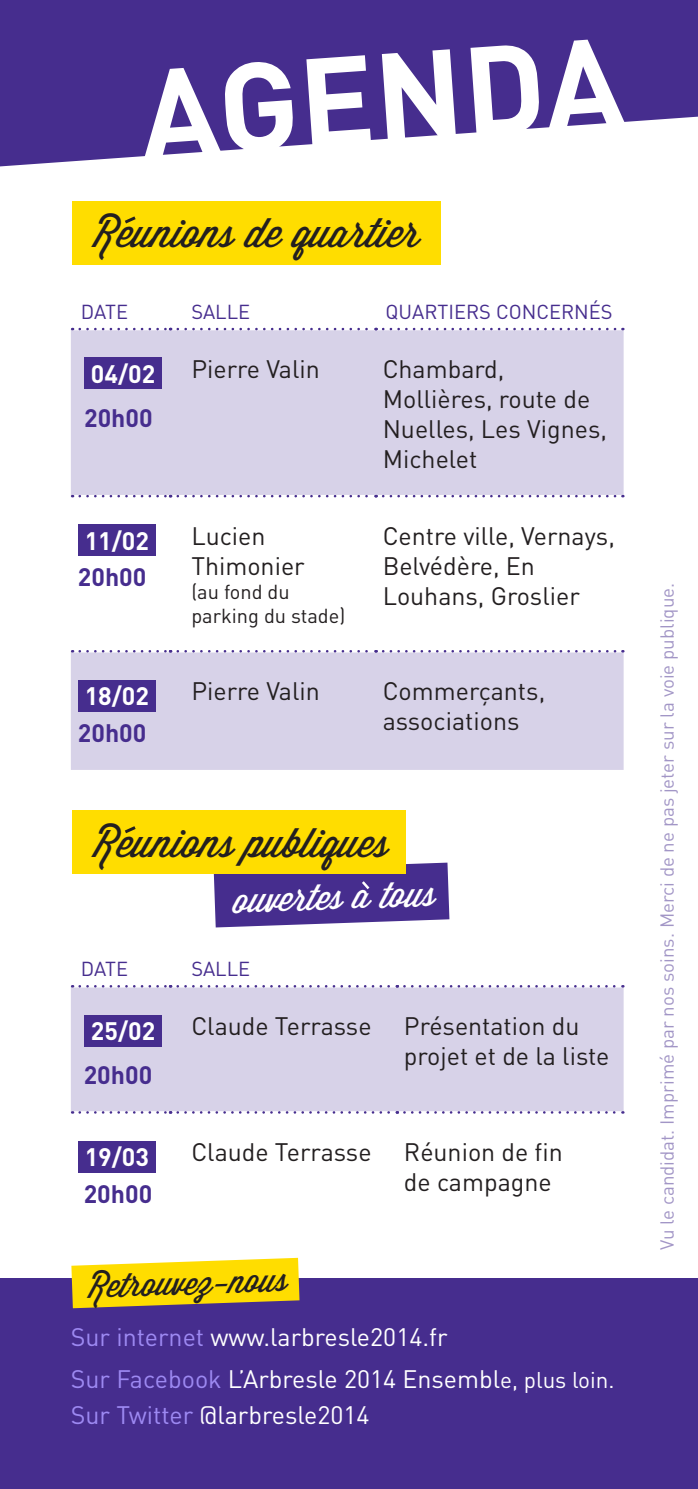
<style>
.page{position:relative;width:698px;height:1489px;background:#fff}
.page>*{position:absolute;margin:0;border:0;box-sizing:border-box;transform-origin:0 0}
.t1{font:700 125px "DIN";color:#fff}
.t2{font:40px "Wisdom Script AI";color:#231f20}
.t3{font:35px "Wisdom Script AI";color:#fff}
.t4{font:32.5px "Wisdom Script AI";color:#231f20}
.t5{font:25px/30px "DIN";color:#231f20}
.t6{font:25px "DIN";color:#fff}
.t7{font:700 25px "DIN";color:#fff}
.t8{font:700 25px "DIN";color:#462d8e}
.t9{font:20px "DIN";color:#462d8e}
.t10{font:20px/24px "DIN";color:#231f20}
.t11{font:18.75px "DIN";color:#462d8e}
.s1{color:#9d89f2}
.s2{font-size:22.5px}
</style>
<div class="page">
<div style="left:0;top:1277px;width:698px;height:211px;background:#462d8e"></div>
<svg style="left:71px;top:329px;width:553px;height:440px;fill:#d7d2e8"></svg>
<hr style="left:72px;top:328px;width:98px;height:2px;background:#fff">
<hr style="left:170px;top:328px;width:206px;height:2px;background:#fff">
<hr style="left:376px;top:328px;width:246px;height:2px;background:#fff">
<hr style="left:72px;top:495px;width:98px;height:2px;background:#fff">
<hr style="left:170px;top:495px;width:206px;height:2px;background:#fff">
<hr style="left:376px;top:495px;width:246px;height:2px;background:#fff">
<hr style="left:72px;top:650px;width:98px;height:2px;background:#fff">
<hr style="left:170px;top:650px;width:206px;height:2px;background:#fff">
<hr style="left:376px;top:650px;width:246px;height:2px;background:#fff">
<svg style="left:80px;top:328px;width:91px;height:2px"></svg>
<svg style="left:178px;top:328px;width:199px;height:2px"></svg>
<svg style="left:383px;top:328px;width:240px;height:2px"></svg>
<svg style="left:80px;top:495px;width:91px;height:2px"></svg>
<svg style="left:178px;top:495px;width:199px;height:2px"></svg>
<svg style="left:383px;top:495px;width:240px;height:2px"></svg>
<svg style="left:80px;top:650px;width:91px;height:2px"></svg>
<svg style="left:178px;top:650px;width:199px;height:2px"></svg>
<svg style="left:383px;top:650px;width:240px;height:2px"></svg>
<div style="left:84px;top:357px;width:78px;height:32px;background:#462d8e"></div>
<div style="left:78px;top:524px;width:78px;height:32px;background:#462d8e"></div>
<div style="left:78px;top:679px;width:78px;height:32px;background:#462d8e"></div>
<div style="left:71px;top:986px;width:553px;height:126px;background:#d7d2e8"></div>
<hr style="left:72px;top:985px;width:98px;height:2px;background:#fff">
<hr style="left:170px;top:985px;width:227px;height:2px;background:#fff">
<hr style="left:397px;top:985px;width:225px;height:2px;background:#fff">
<hr style="left:72px;top:1111px;width:98px;height:2px;background:#fff">
<hr style="left:170px;top:1111px;width:227px;height:2px;background:#fff">
<hr style="left:397px;top:1111px;width:225px;height:2px;background:#fff">
<svg style="left:80px;top:985px;width:91px;height:2px"></svg>
<svg style="left:178px;top:985px;width:220px;height:2px"></svg>
<svg style="left:404px;top:985px;width:219px;height:2px"></svg>
<svg style="left:80px;top:1111px;width:91px;height:2px"></svg>
<svg style="left:178px;top:1111px;width:220px;height:2px"></svg>
<svg style="left:404px;top:1111px;width:219px;height:2px"></svg>
<div style="left:84px;top:1014px;width:78px;height:32px;background:#462d8e"></div>
<div style="left:78px;top:1140px;width:78px;height:32px;background:#462d8e"></div>
<svg style="left:0;top:0;width:698px;height:166px;background:#614b9e"></svg>
<div style="left:72px;top:810px;width:333px;height:64px;background:#fd0"></div>
<svg style="left:124px;top:826px;width:12px;height:8px"></svg>
<div style="left:72px;top:200px;width:369px;height:64px;background:#fd0"></div>
<svg style="left:125px;top:216px;width:11px;height:8px"></svg>
<svg style="left:71px;top:1257px;width:229px;height:51px"></svg>
<svg style="left:214px;top:862px;width:235px;height:65px"></svg>
<p class="t1" style="left:134px;top:33px;width:486px;rotate:-4deg">AGENDA</p>
<p class="t2" style="left:91px;top:202px;width:331px">Reunions de quartier</p>
<p class="t9" style="left:81px;top:299px;width:49px">DATE</p>
<p class="t9" style="left:191px;top:299px;width:60px">SALLE</p>
<p class="t9" style="left:386px;top:299px;width:229px">QUARTIERS CONCERNÉS</p>
<p class="t7" style="left:91px;top:357px;width:66px">04/02</p>
<p class="t8" style="left:84px;top:401px;width:70px">20h00</p>
<p class="t7" style="left:85px;top:524px;width:66px">11/02</p>
<p class="t8" style="left:78px;top:561px;width:70px">20h00</p>
<p class="t7" style="left:85px;top:679px;width:66px">18/02</p>
<p class="t8" style="left:78px;top:716px;width:70px">20h00</p>
<p class="t5" style="left:191px;top:353px;width:130px">Pierre Valin</p>
<p class="t5" style="left:383px;top:353px;width:226px">Chambard,<br>Mollières, route de<br>Nuelles, Les Vignes,<br>Michelet</p>
<p class="t5" style="left:191px;top:520px;width:115px">Lucien<br>Thimonier</p>
<p class="t10" style="left:191px;top:579px;width:155px">(au fond du parking du stade)</p>
<p class="t5" style="left:383px;top:520px;width:234px">Centre ville, Vernays,<br>Belvédère, En<br>Louhans, Groslier</p>
<p class="t5" style="left:191px;top:675px;width:130px">Pierre Valin</p>
<p class="t5" style="left:383px;top:675px;width:164px">Commerçants, associations</p>
<p class="t2" style="left:91px;top:811px;width:299px">Reunions publiques</p>
<p class="t3" style="left:232px;top:873px;width:204px;rotate:-2deg">ouvertes a tous</p>
<p class="t9" style="left:81px;top:956px;width:49px">DATE</p>
<p class="t9" style="left:191px;top:956px;width:60px">SALLE</p>
<p class="t7" style="left:91px;top:1014px;width:66px">25/02</p>
<p class="t8" style="left:84px;top:1058px;width:70px">20h00</p>
<p class="t7" style="left:85px;top:1140px;width:66px">19/03</p>
<p class="t8" style="left:84px;top:1177px;width:70px">20h00</p>
<p class="t5" style="left:191px;top:1010px;width:182px">Claude Terrasse</p>
<p class="t5" style="left:404px;top:1010px;width:207px">Présentation du projet et de la liste</p>
<p class="t5" style="left:191px;top:1136px;width:182px">Claude Terrasse</p>
<p class="t5" style="left:404px;top:1136px;width:160px">Réunion de fin de campagne</p>
<p class="t4" style="left:85px;top:1261px;width:203px;rotate:-2deg">Retrouvez-nous</p>
<p class="t6" style="left:71px;top:1320px;width:378px"><span class="s1">Sur internet</span> www.larbresle2014.fr</p>
<p class="t6" style="left:71px;top:1362px;width:545px"><span class="s1">Sur Facebook</span> L’Arbresle 2014 Ensembl<span class="s2">e, plus loin.</span></p>
<p class="t6" style="left:71px;top:1399px;width:300px"><span class="s1">Sur Twitter</span> @larbresle2014</p>
<p class="t11" style="left:655px;top:1249px;width:668px;rotate:-90deg">Vu le candidat. Imprimé par nos soins. Merci de ne pas jeter sur la voie publique.</p>
</div>
